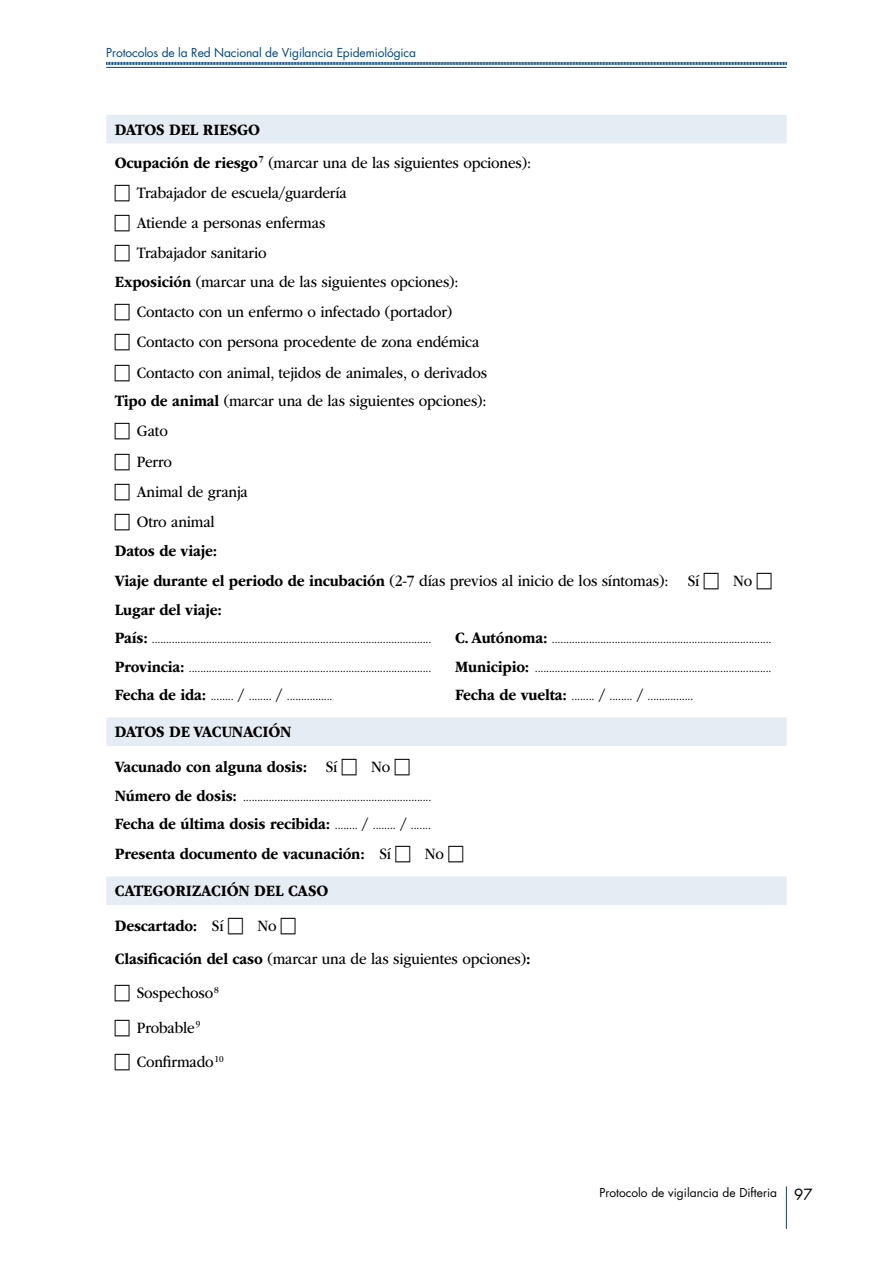
<style>
.page{position:relative;width:893px;height:1263px;background:#fff}
.page>*{position:absolute;margin:0;border:0;box-sizing:border-box;transform-origin:0 0}
.TABLA-CUERPO-PARRAFO{font:16.5px "ITC Garamond Std";letter-spacing:-.01em;color:#000;scale:.9 1}
.TABLA-CUERPO-PARRAFO-2{font:700 16.5px "ITC Garamond Std";letter-spacing:-.01em;color:#000;scale:.9 1}
.TABLA-CUERPO-PARRAFO-3{font:12px "ITC Garamond Std";color:#000;scale:.9 1}
.t1{font:12px "Futura Std";letter-spacing:-.01em;color:#004682}
.t2{font:12px "Futura Std";color:#000}
.s1{font-weight:700}
.s2{font-weight:700;font-size:16.5px}
.s3{font-size:16.5px}
.s4{font-weight:400}
.s5{font-weight:400;font-size:12px}
.s6{font-size:15px}
</style>
<div class="page">
<hr style="left:786px;top:1186px;width:1px;height:43px;background:#004682">
<svg style="left:106px;top:61px;width:681px;height:4px"></svg>
<hr style="left:106px;top:67px;width:681px;height:1px;background:#004682">
<svg style="left:106px;top:115px;width:681px;height:790px"></svg>
<svg style="left:115px;top:185px;width:15px;height:16px"></svg>
<svg style="left:115px;top:215px;width:15px;height:16px"></svg>
<svg style="left:115px;top:245px;width:15px;height:17px"></svg>
<svg style="left:115px;top:304px;width:15px;height:16px"></svg>
<svg style="left:115px;top:334px;width:15px;height:17px"></svg>
<svg style="left:115px;top:364px;width:15px;height:17px"></svg>
<svg style="left:115px;top:423px;width:15px;height:17px"></svg>
<svg style="left:115px;top:453px;width:15px;height:17px"></svg>
<svg style="left:115px;top:483px;width:15px;height:17px"></svg>
<svg style="left:115px;top:514px;width:15px;height:16px"></svg>
<svg style="left:704px;top:572px;width:15px;height:17px"></svg>
<svg style="left:757px;top:572px;width:14px;height:17px"></svg>
<svg style="left:342px;top:758px;width:15px;height:17px"></svg>
<svg style="left:395px;top:758px;width:15px;height:17px"></svg>
<svg style="left:396px;top:846px;width:14px;height:17px"></svg>
<svg style="left:448px;top:846px;width:15px;height:17px"></svg>
<p class="t1" style="left:106px;top:45px;width:311px">Protocolos de la Red Nacional de Vigilancia Epidemiológica</p>
<p class="TABLA-CUERPO-PARRAFO-2" style="left:115px;top:120px;width:163px">DATOS DEL RIESGO</p>
<p class="TABLA-CUERPO-PARRAFO" style="left:115px;top:154px;width:464px"><span class="s1">Ocupación de riesgo</span><sup>7</sup> (marcar una de las siguientes opciones):</p>
<p class="TABLA-CUERPO-PARRAFO" style="left:137px;top:184px;width:235px">Trabajador de escuela/guardería</p>
<p class="TABLA-CUERPO-PARRAFO" style="left:137px;top:214px;width:211px">Atiende a personas enfermas</p>
<p class="TABLA-CUERPO-PARRAFO" style="left:137px;top:244px;width:146px">Trabajador sanitario</p>
<p class="TABLA-CUERPO-PARRAFO" style="left:115px;top:273px;width:383px"><span class="s1">Exposición</span> (marcar una de las siguientes opciones):</p>
<p class="TABLA-CUERPO-PARRAFO" style="left:137px;top:303px;width:352px">Contacto con un enfermo o infectado (portador)</p>
<p class="TABLA-CUERPO-PARRAFO" style="left:137px;top:333px;width:382px">Contacto con persona procedente de zona endémica</p>
<p class="TABLA-CUERPO-PARRAFO" style="left:137px;top:363px;width:391px">Contacto con animal, tejidos de animales, o derivados</p>
<p class="TABLA-CUERPO-PARRAFO" style="left:115px;top:392px;width:415px"><span class="s1">Tipo de animal</span> (marcar una de las siguientes opciones):</p>
<p class="TABLA-CUERPO-PARRAFO" style="left:137px;top:422px;width:36px">Gato</p>
<p class="TABLA-CUERPO-PARRAFO" style="left:137px;top:452px;width:41px">Perro</p>
<p class="TABLA-CUERPO-PARRAFO" style="left:137px;top:483px;width:125px">Animal de granja</p>
<p class="TABLA-CUERPO-PARRAFO" style="left:137px;top:513px;width:88px">Otro animal</p>
<p class="TABLA-CUERPO-PARRAFO-2" style="left:115px;top:541px;width:115px">Datos de viaje:</p>
<p class="TABLA-CUERPO-PARRAFO" style="left:115px;top:572px;width:651px"><span class="s1">Viaje durante el periodo de incubación</span> (2-7 días previos al inicio de los síntomas): Sí</p>
<p class="TABLA-CUERPO-PARRAFO" style="left:733px;top:572px;width:23px">No</p>
<p class="TABLA-CUERPO-PARRAFO-2" style="left:115px;top:600px;width:120px">Lugar del viaje:</p>
<p class="TABLA-CUERPO-PARRAFO-3" style="left:115px;top:633px;width:353px"><span class="s2">País:</span> ..................................................................................................</p>
<p class="TABLA-CUERPO-PARRAFO-3" style="left:455px;top:633px;width:353px"><span class="s2">C. Autónoma:</span> .............................................................................</p>
<p class="TABLA-CUERPO-PARRAFO-3" style="left:115px;top:661px;width:353px"><span class="s2">Provincia:</span> .....................................................................................</p>
<p class="TABLA-CUERPO-PARRAFO-3" style="left:455px;top:661px;width:353px"><span class="s2">Municipio:</span> ...................................................................................</p>
<p class="TABLA-CUERPO-PARRAFO-3" style="left:115px;top:690px;width:243px"><span class="s2">Fecha de ida:</span> ........ <span class="s3">/</span> ........ <span class="s3">/</span> ................</p>
<p class="TABLA-CUERPO-PARRAFO-3" style="left:455px;top:690px;width:266px"><span class="s2">Fecha de vuelta:</span> ........ <span class="s3">/</span> ........ <span class="s3">/</span> ................</p>
<p class="TABLA-CUERPO-PARRAFO-2" style="left:115px;top:723px;width:198px">DATOS DE VACUNACIÓN</p>
<p class="TABLA-CUERPO-PARRAFO-2" style="left:115px;top:757px;width:249px">Vacunado con alguna dosis: <span class="s4">Sí</span></p>
<p class="TABLA-CUERPO-PARRAFO" style="left:371px;top:758px;width:23px">No</p>
<p class="TABLA-CUERPO-PARRAFO-3" style="left:115px;top:790px;width:353px"><span class="s2">Número de dosis:</span> ..................................................................</p>
<p class="TABLA-CUERPO-PARRAFO-2" style="left:115px;top:815px;width:353px">Fecha de última dosis recibida: <span class="s5">........</span> <span class="s4">/</span> <span class="s5">........</span> <span class="s4">/</span> <span class="s5">.......</span></p>
<p class="TABLA-CUERPO-PARRAFO-2" style="left:115px;top:845px;width:308px">Presenta documento de vacunación: <span class="s4">Sí</span></p>
<p class="TABLA-CUERPO-PARRAFO" style="left:425px;top:845px;width:23px">No</p>
<p class="TABLA-CUERPO-PARRAFO-2" style="left:115px;top:882px;width:239px">CATEGORIZACIÓN DEL CASO</p>
<p class="TABLA-CUERPO-PARRAFO-2" style="left:115px;top:916px;width:122px">Descartado: <span class="s4">Sí</span></p>
<p class="TABLA-CUERPO-PARRAFO" style="left:258px;top:917px;width:23px">No</p>
<p class="TABLA-CUERPO-PARRAFO" style="left:115px;top:949px;width:463px"><span class="s1">Clasificación del caso</span> (marcar una de las siguientes opciones)<span class="s1">:</span></p>
<p class="TABLA-CUERPO-PARRAFO" style="left:137px;top:984px;width:92px">Sospechoso<sup>8</sup></p>
<p class="TABLA-CUERPO-PARRAFO" style="left:137px;top:1018px;width:72px">Probable<sup>9</sup></p>
<p class="TABLA-CUERPO-PARRAFO" style="left:137px;top:1053px;width:98px">Confirmado<sup>10</sup></p>
<p class="t2" style="left:599px;top:1185px;width:215px">Protocolo de vigilancia de Difteria <span class="s6">97</span></p>
</div>
